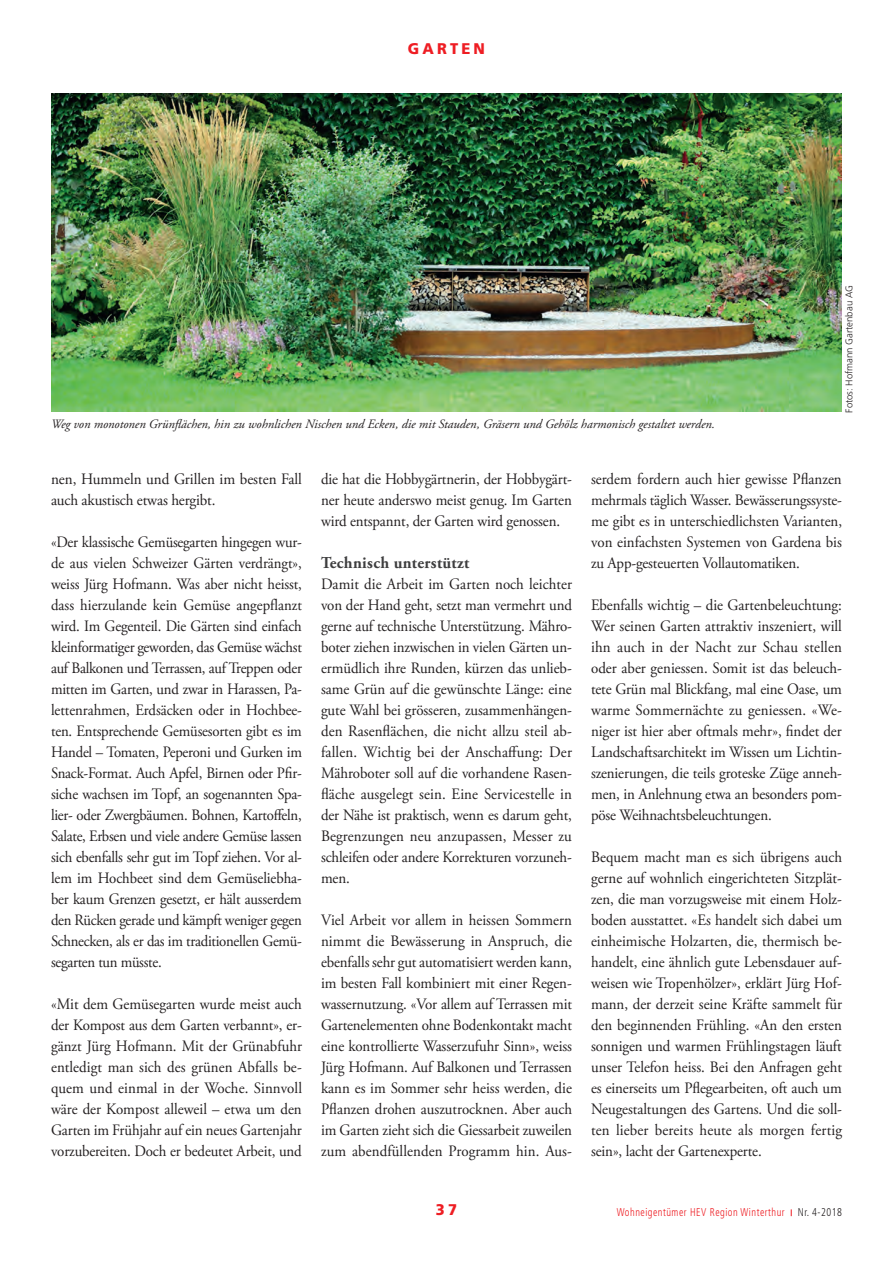
<style>
.page{position:relative;width:893px;height:1263px;background:#fff}
.page>*{position:absolute;margin:0;border:0;box-sizing:border-box;transform-origin:0 0}
.t1{font:700 16.65px "Adobe Garamond Pro";letter-spacing:.02em;color:#3e3e3f}
.t2{font:15.9px/21px "Adobe Garamond Pro";letter-spacing:-.01em;color:#231f20;text-align:justify;scale:.94 1}
.t3{font:15.9px/21px "Adobe Garamond Pro";letter-spacing:-.01em;color:#231f20;text-align:justify;scale:.93 1}
.t4{font:15.9px/21px "Adobe Garamond Pro";letter-spacing:-.01em;color:#231f20;scale:.95 1}
.t5{font:900 15.45px "Frutiger LT Std";letter-spacing:.22em;color:#ee1d23;scale:.95 1}
.t6{font:italic 12.75px "Adobe Garamond Pro";color:#231f20}
.t7{font:300 condensed 11.25px "Frutiger LT Std";letter-spacing:.05em;color:#ee1d23;scale:.9 1}
.t8{font:300 9.75px "Frutiger LT Std";color:#231f20}
.s1{color:#231f20}
</style>
<div class="page">
<img style="left:51px;top:94px;width:791px;height:318px">
<p class="t5" style="left:408px;top:39px;width:83px">GARTEN</p>
<p class="t6" style="left:51px;top:416px;width:666px">Weg von monotonen Grünflächen, hin zu wohnlichen Nischen und Ecken, die mit Stauden, Gräsern und Gehölz harmonisch gestaltet werden.</p>
<p class="t8" style="left:844px;top:413px;width:129px;rotate:-90deg">Fotos: Hofmann Gartenbau AG</p>
<p class="t4" style="left:51px;top:469px;width:266px">nen, Hummeln und Grillen im besten Fall auch akustisch etwas hergibt.</p>
<p class="t3" style="left:51px;top:532px;width:271px">«Der klassische Gemüsegarten hingegen wur&shy;de aus vielen Schweizer Gärten verdrängt», weiss Jürg Hofmann. Was aber nicht heisst, dass hierzulande kein Gemüse angepflanzt wird. Im Gegenteil. Die Gärten sind einfach kleinformatiger geworden, das Gemüse wächst auf Balkonen und Terrassen, auf Treppen oder mitten im Garten, und zwar in Harassen, Pa&shy;lettenrahmen, Erdsäcken oder in Hochbee&shy;ten. Entsprechende Gemüsesorten gibt es im Handel – Tomaten, Peperoni und Gurken im Snack-Format. Auch Apfel, Birnen oder Pfir&shy;siche wachsen im Topf, an sogenannten Spa&shy;lier- oder Zwergbäumen. Bohnen, Kartoffeln, Salate, Erbsen und viele andere Gemüse lassen sich ebenfalls sehr gut im Topf ziehen. Vor al&shy;lem im Hochbeet sind dem Gemüseliebha&shy;ber kaum Grenzen gesetzt, er hält ausserdem den Rücken gerade und kämpft weniger gegen Schnecken, als er das im traditionellen Gemü&shy;segarten tun müsste.</p>
<p class="t2" style="left:51px;top:994px;width:269px">«Mit dem Gemüsegarten wurde meist auch der Kompost aus dem Garten verbannt», er&shy;gänzt Jürg Hofmann. Mit der Grünabfuhr entledigt man sich des grünen Abfalls be&shy;quem und einmal in der Woche. Sinnvoll wäre der Kompost alleweil – etwa um den Garten im Frühjahr auf ein neues Gartenjahr vorzubereiten. Doch er bedeutet Arbeit, und</p>
<p class="t2" style="left:321px;top:469px;width:268px">die hat die Hobbygärtnerin, der Hobbygärt&shy;ner heute anderswo meist genug. Im Garten wird entspannt, der Garten wird genossen.</p>
<p class="t1" style="left:321px;top:553px;width:150px">Technisch unterstützt</p>
<p class="t2" style="left:321px;top:574px;width:269px">Damit die Arbeit im Garten noch leichter von der Hand geht, setzt man vermehrt und gerne auf technische Unterstützung. Mähro&shy;boter ziehen inzwischen in vielen Gärten un&shy;ermüdlich ihre Runden, kürzen das unlieb&shy;same Grün auf die gewünschte Länge: eine gute Wahl bei grösseren, zusammenhängen&shy;den Rasenflächen, die nicht allzu steil ab&shy;fallen. Wichtig bei der Anschaffung: Der Mähroboter soll auf die vorhandene Rasen&shy;fläche ausgelegt sein. Eine Servicestelle in der Nähe ist praktisch, wenn es darum geht, Begrenzungen neu anzupassen, Messer zu schleifen oder andere Korrekturen vorzuneh&shy;men.</p>
<p class="t2" style="left:321px;top:910px;width:269px">Viel Arbeit vor allem in heissen Sommern nimmt die Bewässerung in Anspruch, die ebenfalls sehr gut automatisiert werden kann, im besten Fall kombiniert mit einer Regen&shy;wassernutzung. «Vor allem auf Terrassen mit Gartenelementen ohne Bodenkontakt macht eine kontrollierte Wasserzufuhr Sinn», weiss Jürg Hofmann. Auf Balkonen und Terrassen kann es im Sommer sehr heiss werden, die Pflanzen drohen auszutrocknen. Aber auch im Garten zieht sich die Giessarbeit zuweilen zum abendfüllenden Programm hin. Aus-</p>
<p class="t2" style="left:591px;top:469px;width:269px">serdem fordern auch hier gewisse Pflanzen mehrmals täglich Wasser. Bewässerungssyste&shy;me gibt es in unterschiedlichsten Varianten, von einfachsten Systemen von Gardena bis zu App-gesteuerten Vollautomatiken.</p>
<p class="t2" style="left:591px;top:595px;width:268px">Ebenfalls wichtig – die Gartenbeleuchtung:<br>Wer seinen Garten attraktiv inszeniert, will ihn auch in der Nacht zur Schau stellen oder aber geniessen. Somit ist das beleuch&shy;tete Grün mal Blickfang, mal eine Oase, um warme Sommernächte zu geniessen. «We&shy;niger ist hier aber oftmals mehr», findet der Landschaftsarchitekt im Wissen um Lichtin&shy;szenierungen, die teils groteske Züge anneh&shy;men, in Anlehnung etwa an besonders pom&shy;pöse Weihnachtsbeleuchtungen.</p>
<p class="t2" style="left:591px;top:847px;width:269px">Bequem macht man es sich übrigens auch gerne auf wohnlich eingerichteten Sitzplät&shy;zen, die man vorzugsweise mit einem Holz&shy;boden ausstattet. «Es handelt sich dabei um einheimische Holzarten, die, thermisch be&shy;handelt, eine ähnlich gute Lebensdauer auf&shy;weisen wie Tropenhölzer», erklärt Jürg Hof&shy;mann, der derzeit seine Kräfte sammelt für den beginnenden Frühling. «An den ersten sonnigen und warmen Frühlingstagen läuft unser Telefon heiss. Bei den Anfragen geht es einerseits um Pflegearbeiten, oft auch um Neugestaltungen des Gartens. Und die soll&shy;ten lieber bereits heute als morgen fertig sein», lacht der Gartenexperte.</p>
<p class="t5" style="left:436px;top:1200px;width:24px">37</p>
<p class="t7" style="left:617px;top:1206px;width:252px">Wohneigentümer HEV Region Winterthur <span class="s1">Nr. 4-2018</span></p>
</div>
